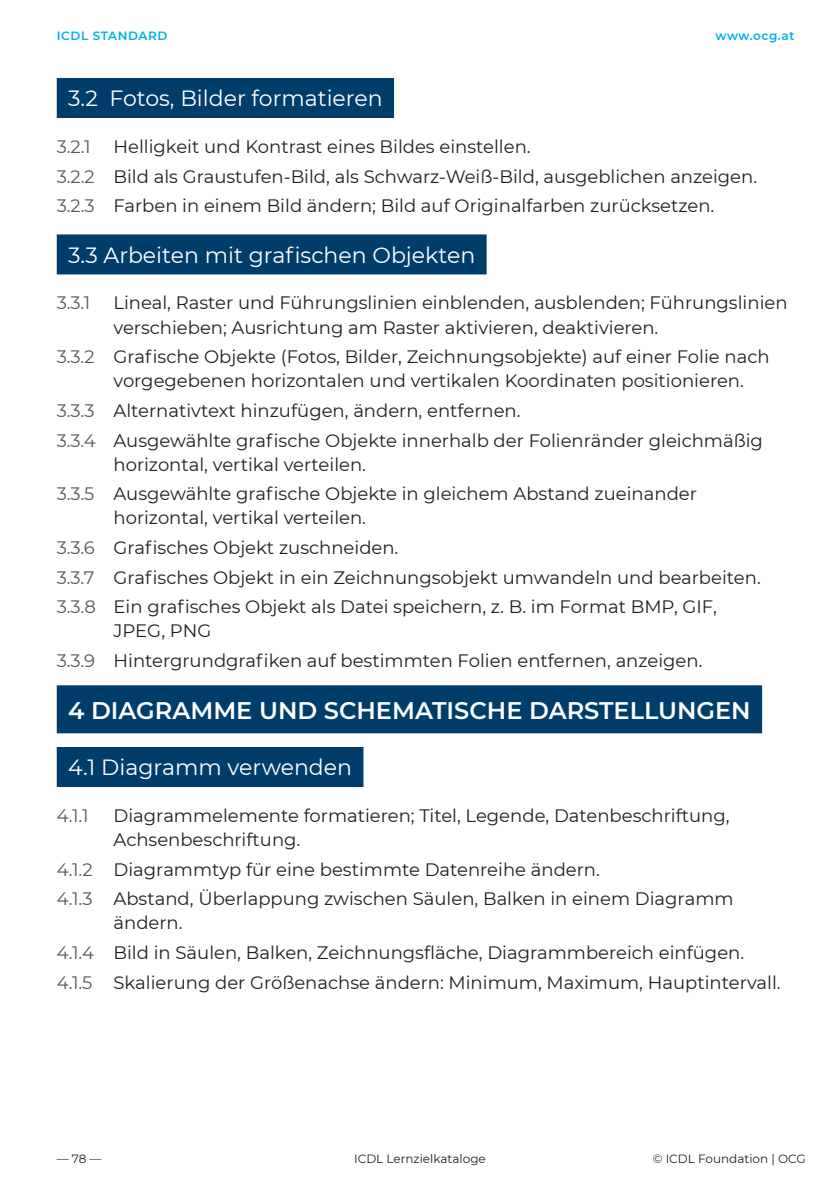
<style>
.page{position:relative;width:840px;height:1191px;background:#fff}
.page>*{position:absolute;margin:0;border:0;box-sizing:border-box;transform-origin:0 0}
.H3_Kapitelüberschrift{font:600 24px "Montserrat";color:#fff}
.H4_Skill_Set{font:22px "Montserrat";color:#fff}
.Fliesstext_schwarz_9_12{font:18px/24px "Montserrat";color:#231f20}
.Fliesstext_schwarz_9_12-2{font:18px "Montserrat";color:#57585a}
.t1{font:12px "Montserrat";color:#231f20}
.t2{font:600 12px "Montserrat";letter-spacing:.05em;color:#00aeef}
.s1{color:#57585a}
</style>
<div class="page">
<div style="left:57px;top:78px;width:337px;height:40px;background:#003d6a"></div>
<div style="left:57px;top:234px;width:429px;height:40px;background:#003d6a"></div>
<div style="left:57px;top:685px;width:704px;height:48px;background:#003d6a"></div>
<div style="left:57px;top:747px;width:306px;height:40px;background:#003d6a"></div>
<p class="t2" style="left:57px;top:27px;width:112px">ICDL STANDARD</p>
<p class="t2" style="left:715px;top:27px;width:81px">www.ocg.at</p>
<p class="H4_Skill_Set" style="left:68px;top:83px;width:316px">3.2 Fotos, Bilder formatieren</p>
<p class="Fliesstext_schwarz_9_12-2" style="left:57px;top:134px;width:35px">3.2.1</p>
<p class="Fliesstext_schwarz_9_12" style="left:113px;top:134px;width:418px">Helligkeit und Kontrast eines Bildes einstellen.</p>
<p class="Fliesstext_schwarz_9_12" style="left:57px;top:164px;width:701px"><span class="s1">3.2.2</span> Bild als Graustufen-Bild, als Schwarz-Weiß-Bild, ausgeblichen anzeigen.</p>
<p class="Fliesstext_schwarz_9_12" style="left:57px;top:193px;width:658px"><span class="s1">3.2.3</span> Farben in einem Bild ändern; Bild auf Originalfarben zurücksetzen.</p>
<p class="H4_Skill_Set" style="left:68px;top:240px;width:408px">3.3 Arbeiten mit grafischen Objekten</p>
<p class="Fliesstext_schwarz_9_12-2" style="left:57px;top:291px;width:35px">3.3.1</p>
<p class="Fliesstext_schwarz_9_12" style="left:113px;top:290px;width:675px">Lineal, Raster und Führungslinien einblenden, ausblenden; Führungslinien verschieben; Ausrichtung am Raster aktivieren, deaktivieren.</p>
<p class="Fliesstext_schwarz_9_12" style="left:113px;top:344px;width:657px;text-indent:-57px"><span class="s1">3.3.2</span> Grafische Objekte (Fotos, Bilder, Zeichnungsobjekte) auf einer Folie nach vorgegebenen horizontalen und vertikalen Koordinaten positionieren.</p>
<p class="Fliesstext_schwarz_9_12" style="left:57px;top:398px;width:465px"><span class="s1">3.3.3</span> Alternativtext hinzufügen, ändern, entfernen.</p>
<p class="Fliesstext_schwarz_9_12" style="left:113px;top:427px;width:650px;text-indent:-57px"><span class="s1">3.3.4</span> Ausgewählte grafische Objekte innerhalb der Folienränder gleichmäßig horizontal, vertikal verteilen.</p>
<p class="Fliesstext_schwarz_9_12" style="left:113px;top:481px;width:584px;text-indent:-57px"><span class="s1">3.3.5</span> Ausgewählte grafische Objekte in gleichem Abstand zueinander horizontal, vertikal verteilen.</p>
<p class="Fliesstext_schwarz_9_12" style="left:57px;top:535px;width:343px"><span class="s1">3.3.6</span> Grafisches Objekt zuschneiden.</p>
<p class="Fliesstext_schwarz_9_12" style="left:57px;top:564px;width:705px"><span class="s1">3.3.7</span> Grafisches Objekt in ein Zeichnungsobjekt umwandeln und bearbeiten.</p>
<p class="Fliesstext_schwarz_9_12" style="left:113px;top:594px;width:604px;text-indent:-57px"><span class="s1">3.3.8</span> Ein grafisches Objekt als Datei speichern, z. B. im Format BMP, GIF,<br>JPEG, PNG</p>
<p class="Fliesstext_schwarz_9_12" style="left:57px;top:648px;width:647px"><span class="s1">3.3.9</span> Hintergrundgrafiken auf bestimmten Folien entfernen, anzeigen.</p>
<p class="H3_Kapitelüberschrift" style="left:68px;top:694px;width:683px">4 DIAGRAMME UND SCHEMATISCHE DARSTELLUNGEN</p>
<p class="H4_Skill_Set" style="left:68px;top:752px;width:285px">4.1 Diagramm verwenden</p>
<p class="Fliesstext_schwarz_9_12-2" style="left:57px;top:803px;width:33px">4.1.1</p>
<p class="Fliesstext_schwarz_9_12" style="left:113px;top:803px;width:617px">Diagrammelemente formatieren; Titel, Legende, Datenbeschriftung,<br>Achsenbeschriftung.</p>
<p class="Fliesstext_schwarz_9_12" style="left:57px;top:856px;width:544px"><span class="s1">4.1.2</span> Diagrammtyp für eine bestimmte Datenreihe ändern.</p>
<p class="Fliesstext_schwarz_9_12" style="left:113px;top:886px;width:621px;text-indent:-57px"><span class="s1">4.1.3</span> Abstand, Überlappung zwischen Säulen, Balken in einem Diagramm ändern.</p>
<p class="Fliesstext_schwarz_9_12" style="left:57px;top:940px;width:688px"><span class="s1">4.1.4</span> Bild in Säulen, Balken, Zeichnungsfläche, Diagrammbereich einfügen.</p>
<p class="Fliesstext_schwarz_9_12" style="left:57px;top:969px;width:725px"><span class="s1">4.1.5</span> Skalierung der Größenachse ändern: Minimum, Maximum, Hauptintervall.</p>
<p class="t1" style="left:57px;top:1150px;width:46px">— 78 —</p>
<p class="t1" style="left:354px;top:1150px;width:133px">ICDL Lernzielkataloge</p>
<p class="t1" style="left:652px;top:1150px;width:154px">© ICDL Foundation | OCG</p>
</div>
